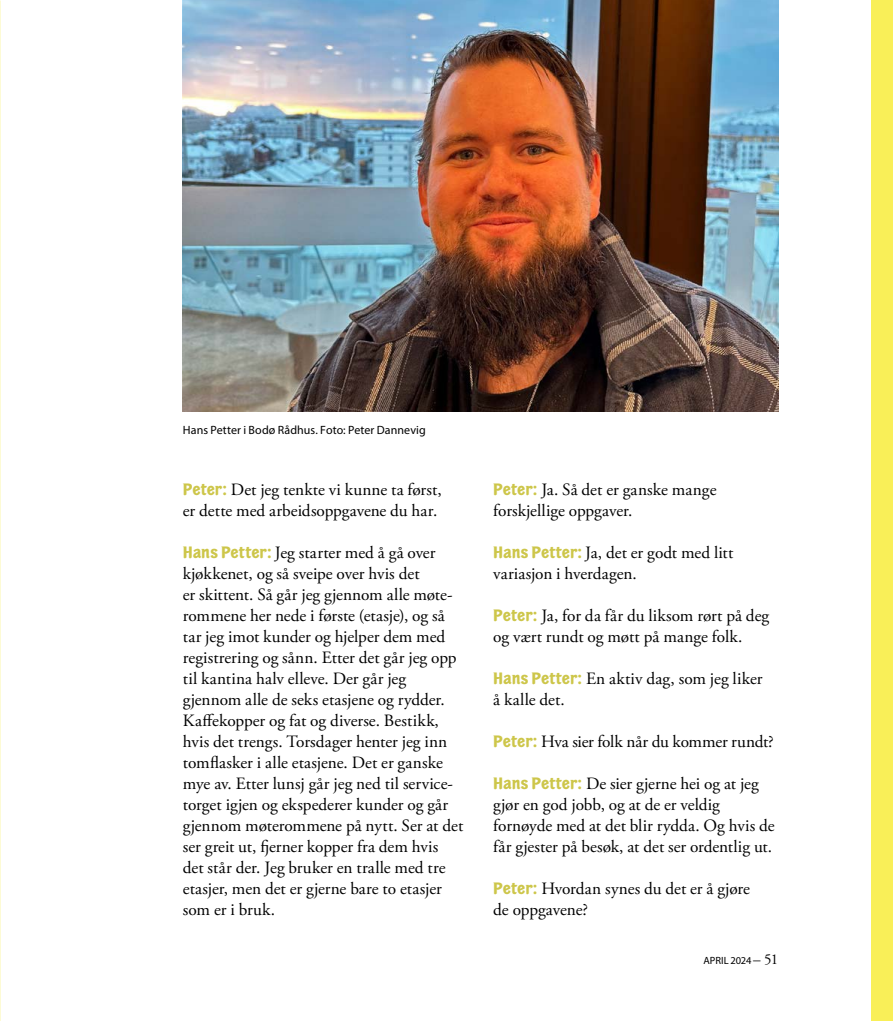
<style>
.page{position:relative;width:893px;height:1021px;background:#fff}
.page>*{position:absolute;margin:0;border:0;box-sizing:border-box;transform-origin:0 0}
.t1{font:17.25px/21px "Adobe Garamond Pro";letter-spacing:-.005em;color:#000}
.t2{font:12px "Myriad Pro";letter-spacing:.005em;color:#000}
.t3{font:10.5px "Myriad Pro";letter-spacing:-.01em;color:#000}
.s1{font-family:"Portobello Demi";color:#cdc64a}
.s2{font-family:"Adobe Garamond Pro";font-size:15px}
</style>
<div class="page">
<div style="left:872px;top:0;width:21px;height:1020px;background:#f9ef58"></div>
<img style="left:183px;top:0;width:595px;height:411px">
<p class="t2" style="left:183px;top:422px;width:245px">Hans Petter i Bodø Rådhus. Foto: Peter Dannevig</p>
<p class="t1" style="left:183px;top:480px;width:260px"><span class="s1">Peter:</span> Det jeg tenkte vi kunne ta først, er dette med arbeidsoppgavene du har.</p>
<p class="t1" style="left:183px;top:543px;width:282px"><span class="s1">Hans Petter:</span> Jeg starter med å gå over kjøkkenet, og så sveipe over hvis det<br>er skittent. Så går jeg gjennom alle møte&shy;rommene her nede i første (etasje), og så tar jeg imot kunder og hjelper dem med registrering og sånn. Etter det går jeg opp til kantina halv elleve. Der går jeg gjennom alle de seks etasjene og rydder.<br>Kaffekopper og fat og diverse. Bestikk, hvis det trengs. Torsdager henter jeg inn tomflasker i alle etasjene. Det er ganske mye av. Etter lunsj går jeg ned til service&shy;torget igjen og ekspederer kunder og går gjennom møterommene på nytt. Ser at det ser greit ut, fjerner kopper fra dem hvis det står der. Jeg bruker en tralle med tre etasjer, men det er gjerne bare to etasjer som er i bruk.</p>
<p class="t1" style="left:493px;top:480px;width:225px"><span class="s1">Peter:</span> Ja. Så det er ganske mange forskjellige oppgaver.</p>
<p class="t1" style="left:493px;top:543px;width:242px"><span class="s1">Hans Petter:</span> Ja, det er godt med litt variasjon i hverdagen.</p>
<p class="t1" style="left:493px;top:606px;width:278px"><span class="s1">Peter:</span> Ja, for da får du liksom rørt på deg og vært rundt og møtt på mange folk.</p>
<p class="t1" style="left:493px;top:669px;width:271px"><span class="s1">Hans Petter:</span> En aktiv dag, som jeg liker å kalle det.</p>
<p class="t1" style="left:493px;top:732px;width:282px"><span class="s1">Peter:</span> Hva sier folk når du kommer rundt?</p>
<p class="t1" style="left:493px;top:774px;width:283px"><span class="s1">Hans Petter:</span> De sier gjerne hei og at jeg gjør en god jobb, og at de er veldig fornøyde med at det blir rydda. Og hvis de får gjester på besøk, at det ser ordentlig ut.</p>
<p class="t1" style="left:493px;top:878px;width:258px"><span class="s1">Peter:</span> Hvordan synes du det er å gjøre de oppgavene?</p>
<p class="t3" style="left:703px;top:953px;width:76px">APRIL 2024 <span class="s2">– 51</span></p>
</div>
